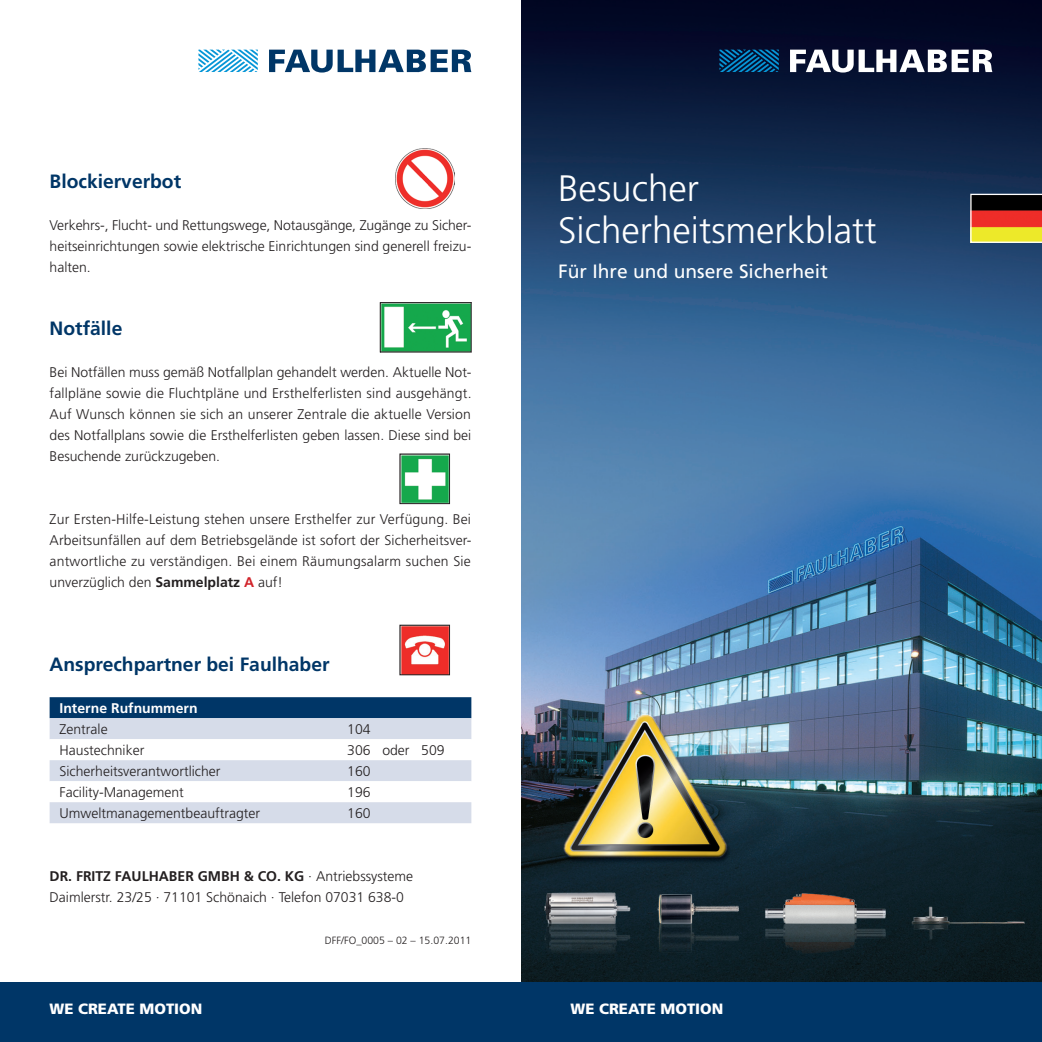
<style>
.page{position:relative;width:1042px;height:1042px;background:#fff}
.page>*{position:absolute;margin:0;border:0;box-sizing:border-box;transform-origin:0 0}
.t1{font:300 36.75px/42px "Frutiger LT";color:#fff}
.t2{font:700 19.25px "Frutiger LT";color:#003667}
.t3{font:19.25px "Frutiger LT";color:#fff}
.t4{font:900 14.88px "Frutiger LT";color:#fff}
.t5{font:300 14px/21px "Frutiger LT";color:#231f20;text-align:justify}
.t6{font:700 14px/21px "Frutiger LT";color:#fff}
.t7{font:300 10.5px "Frutiger LT";color:#231f20}
.s1{font-weight:700}
.s2{font-weight:700;color:#d1232a}
.s3{font-weight:300;color:#231f20}
</style>
<div class="page">
<img style="left:521px;top:0;width:521px;height:982px">
<div style="left:0;top:982px;width:1042px;height:60px;background:#003667"></div>
<svg style="left:198px;top:50px;width:60px;height:22px"></svg>
<svg style="left:269px;top:50px;width:202px;height:23px"></svg>
<div style="left:50px;top:697px;width:421px;height:21px;background:#003667"></div>
<div style="left:50px;top:718px;width:421px;height:21px;background:#d6dce9"></div>
<div style="left:50px;top:760px;width:421px;height:21px;background:#d6dce9"></div>
<div style="left:50px;top:802px;width:421px;height:21px;background:#d6dce9"></div>
<img style="left:395px;top:149px;width:59px;height:59px">
<img style="left:382px;top:304px;width:87px;height:46px">
<div style="left:380px;top:302px;width:91px;height:50px;border:1px solid #231f20"></div>
<img style="left:402px;top:456px;width:46px;height:46px">
<div style="left:400px;top:454px;width:50px;height:50px;border:1px solid #231f20"></div>
<img style="left:402px;top:627px;width:46px;height:46px">
<div style="left:400px;top:625px;width:50px;height:50px;border:1px solid #231f20"></div>
<svg style="left:719px;top:50px;width:60px;height:22px"></svg>
<svg style="left:790px;top:50px;width:202px;height:23px"></svg>
<img style="left:521px;top:867px;width:521px;height:110px">
<svg style="left:970px;top:194px;width:72px;height:49px;background:#a5632a"></svg>
<p class="t2" style="left:50px;top:170px;width:133px">Blockierverbot</p>
<p class="t5" style="left:50px;top:215px;width:423px">Verkehrs-, Flucht- und Rettungswege, Notausgänge, Zugänge zu Sicher&shy;heitseinrichtungen sowie elektrische Einrichtungen sind generell freizu&shy;halten.</p>
<p class="t2" style="left:50px;top:317px;width:74px">Notfälle</p>
<p class="t5" style="left:50px;top:362px;width:423px">Bei Notfällen muss gemäß Notfallplan gehandelt werden. Aktuelle Not&shy;fallpläne sowie die Fluchtpläne und Ersthelferlisten sind ausgehängt.<br>Auf Wunsch können sie sich an unserer Zentrale die aktuelle Version des Notfallplans sowie die Ersthelferlisten geben lassen. Diese sind bei Besuchende zurückzugeben.</p>
<p class="t5" style="left:50px;top:509px;width:423px">Zur Ersten-Hilfe-Leistung stehen unsere Ersthelfer zur Verfügung. Bei Arbeitsunfällen auf dem Betriebsgelände ist sofort der Sicherheitsver&shy;antwortliche zu verständigen. Bei einem Räumungsalarm suchen Sie unverzüglich den <span class="s1">Sammelplatz</span> <span class="s2">A</span> auf!</p>
<p class="t2" style="left:50px;top:653px;width:281px">Ansprechpartner bei Faulhaber</p>
<p class="t6" style="left:60px;top:698px;width:140px">Interne Rufnummern<br><span class="s3">Zentrale</span></p>
<p class="t5" style="left:347px;top:719px;width:25px">104</p>
<p class="t5" style="left:60px;top:740px;width:86px">Haustechniker</p>
<p class="t5" style="left:347px;top:740px;width:99px">306 oder 509</p>
<p class="t5" style="left:60px;top:761px;width:162px">Sicherheitsverantwortlicher</p>
<p class="t5" style="left:347px;top:761px;width:25px">160</p>
<p class="t5" style="left:60px;top:782px;width:126px">Facility-Management</p>
<p class="t5" style="left:347px;top:782px;width:25px">196</p>
<p class="t5" style="left:60px;top:803px;width:202px">Umweltmanagementbeauftragter</p>
<p class="t5" style="left:347px;top:803px;width:25px">160</p>
<p class="t5" style="left:50px;top:866px;width:365px"><span class="s1">DR. FRITZ FAULHABER GMBH &amp; CO. KG</span> · Antriebssysteme<br>Daimlerstr. 23/25 · 71101 Schönaich · Telefon 07031 638-0</p>
<p class="t7" style="left:325px;top:934px;width:148px">DFF/FO_0005 – 02 – 15.07.2011</p>
<p class="t1" style="left:558px;top:168px;width:320px">Besucher<br>Sicherheitsmerkblatt</p>
<p class="t3" style="left:558px;top:260px;width:271px">Für Ihre und unsere Sicherheit</p>
<p class="t4" style="left:50px;top:1000px;width:154px">WE CREATE MOTION</p>
<p class="t4" style="left:570px;top:1000px;width:154px">WE CREATE MOTION</p>
</div>
